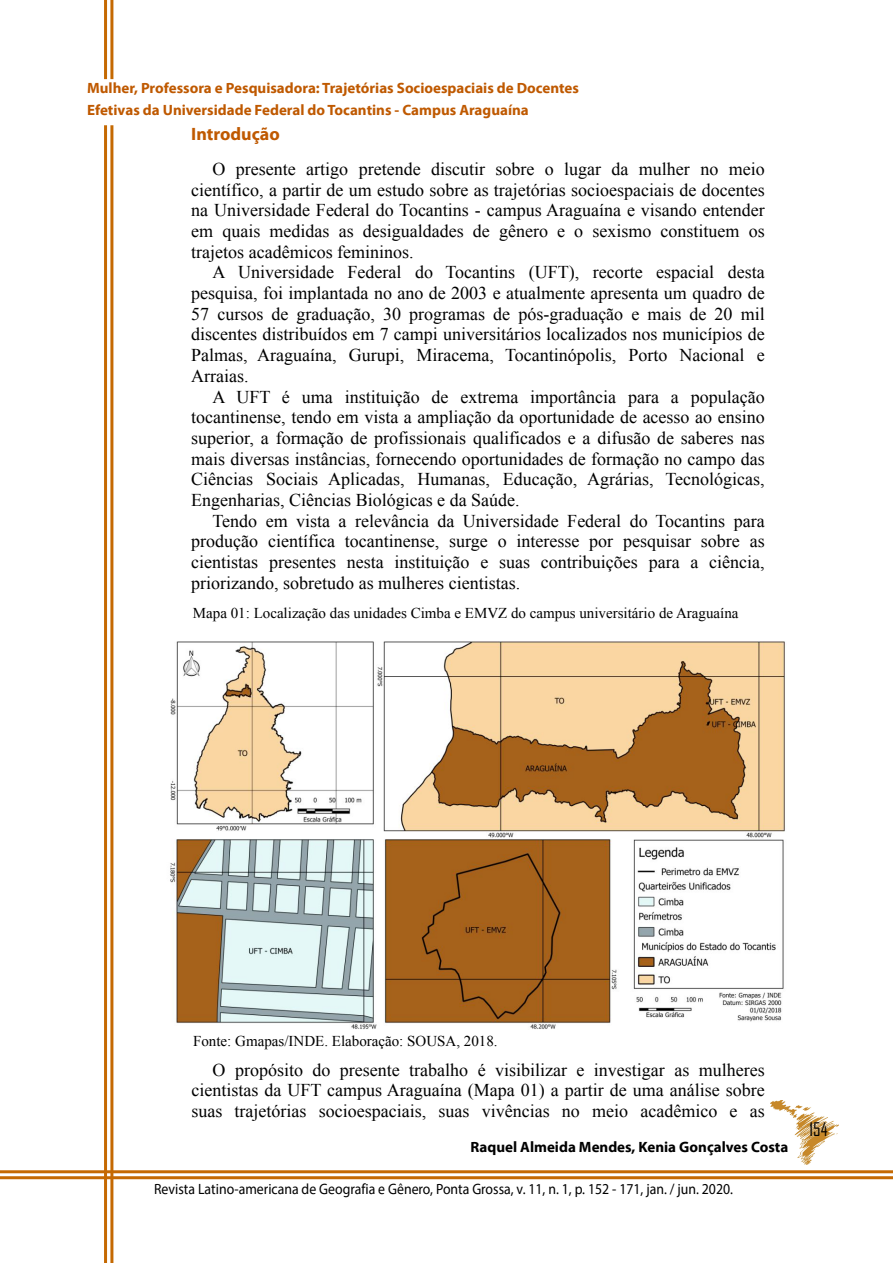
<style>
.page{position:relative;width:893px;height:1263px;background:#fff}
.page>*{position:absolute;margin:0;border:0;box-sizing:border-box;transform-origin:0 0}
.t1{font:18px/20.7px "Times New Roman";color:#000;text-align:justify}
.t2{font:700 18px "Myriad Pro";color:#bf5900}
.t3{font:18px "Agency FB";color:#000}
.t4{font:700 15px/22.5px "Myriad Pro";color:#bf5900}
.t5{font:15px "Times New Roman";color:#000}
.t6{font:15px "Myriad Pro";color:#000;scale:.92 1}
.t7{font:700 15px "Myriad Pro";color:#000}
</style>
<div class="page">
<hr style="left:110px;top:0;width:3px;height:1263px;background:#c56902">
<hr style="left:104px;top:0;width:3px;height:1263px;background:#c56902">
<hr style="left:0;top:1176px;width:893px;height:3px;background:#c56902">
<hr style="left:0;top:1170px;width:893px;height:3px;background:#c56902">
<div style="left:86px;top:81px;width:518px;height:43px;background:#fff"></div>
<img style="left:770px;top:1100px;width:69px;height:64px">
<img style="left:170px;top:641px;width:615px;height:388px">
<p class="t4" style="left:87px;top:78px;width:493px">Mulher, Professora e Pesquisadora: Trajetórias Socioespaciais de Docentes<br>Efetivas da Universidade Federal do Tocantins - Campus Araguaína</p>
<p class="t2" style="left:191px;top:127px;width:90px">Introdução</p>
<p class="t1" style="left:191px;top:158px;width:575px;text-indent:21px">O presente artigo pretende discutir sobre o lugar da mulher no meio científico, a partir de um estudo sobre as trajetórias socioespaciais de docentes na Universidade Federal do Tocantins - campus Araguaína e visando entender em quais medidas as desigualdades de gênero e o sexismo constituem os trajetos acadêmicos femininos.</p>
<p class="t1" style="left:191px;top:262px;width:575px;text-indent:21px">A Universidade Federal do Tocantins (UFT), recorte espacial desta pesquisa, foi implantada no ano de 2003 e atualmente apresenta um quadro de 57 cursos de graduação, 30 programas de pós-graduação e mais de 20 mil discentes distribuídos em 7 campi universitários localizados nos municípios de Palmas, Araguaína, Gurupi, Miracema, Tocantinópolis, Porto Nacional e Arraias.</p>
<p class="t1" style="left:191px;top:386px;width:575px;text-indent:21px">A UFT é uma instituição de extrema importância para a população tocantinense, tendo em vista a ampliação da oportunidade de acesso ao ensino superior, a formação de profissionais qualificados e a difusão de saberes nas mais diversas instâncias, fornecendo oportunidades de formação no campo das Ciências Sociais Aplicadas, Humanas, Educação, Agrárias, Tecnológicas, Engenharias, Ciências Biológicas e da Saúde.</p>
<p class="t1" style="left:191px;top:510px;width:575px;text-indent:21px">Tendo em vista a relevância da Universidade Federal do Tocantins para produção científica tocantinense, surge o interesse por pesquisar sobre as cientistas presentes nesta instituição e suas contribuições para a ciência, priorizando, sobretudo as mulheres cientistas.</p>
<p class="t5" style="left:193px;top:604px;width:547px">Mapa 01: Localização das unidades Cimba e EMVZ do campus universitário de Araguaína</p>
<p class="t5" style="left:193px;top:1033px;width:306px">Fonte: Gmapas/INDE. Elaboração: SOUSA, 2018.</p>
<p class="t1" style="left:191px;top:1059px;width:575px;text-indent:21px">O propósito do presente trabalho é visibilizar e investigar as mulheres cientistas da UFT campus Araguaína (Mapa 01) a partir de uma análise sobre suas trajetórias socioespaciais, suas vivências no meio acadêmico e as</p>
<p class="t7" style="left:471px;top:1141px;width:319px">Raquel Almeida Mendes, Kenia Gonçalves Costa</p>
<p class="t6" style="left:154px;top:1183px;width:631px">Revista Latino-americana de Geografia e Gênero, Ponta Grossa, v. 11, n. 1, p. 152 - 171, jan. / jun. 2020.</p>
<p class="t3" style="left:810px;top:1118px;width:19px">154</p>
</div>
